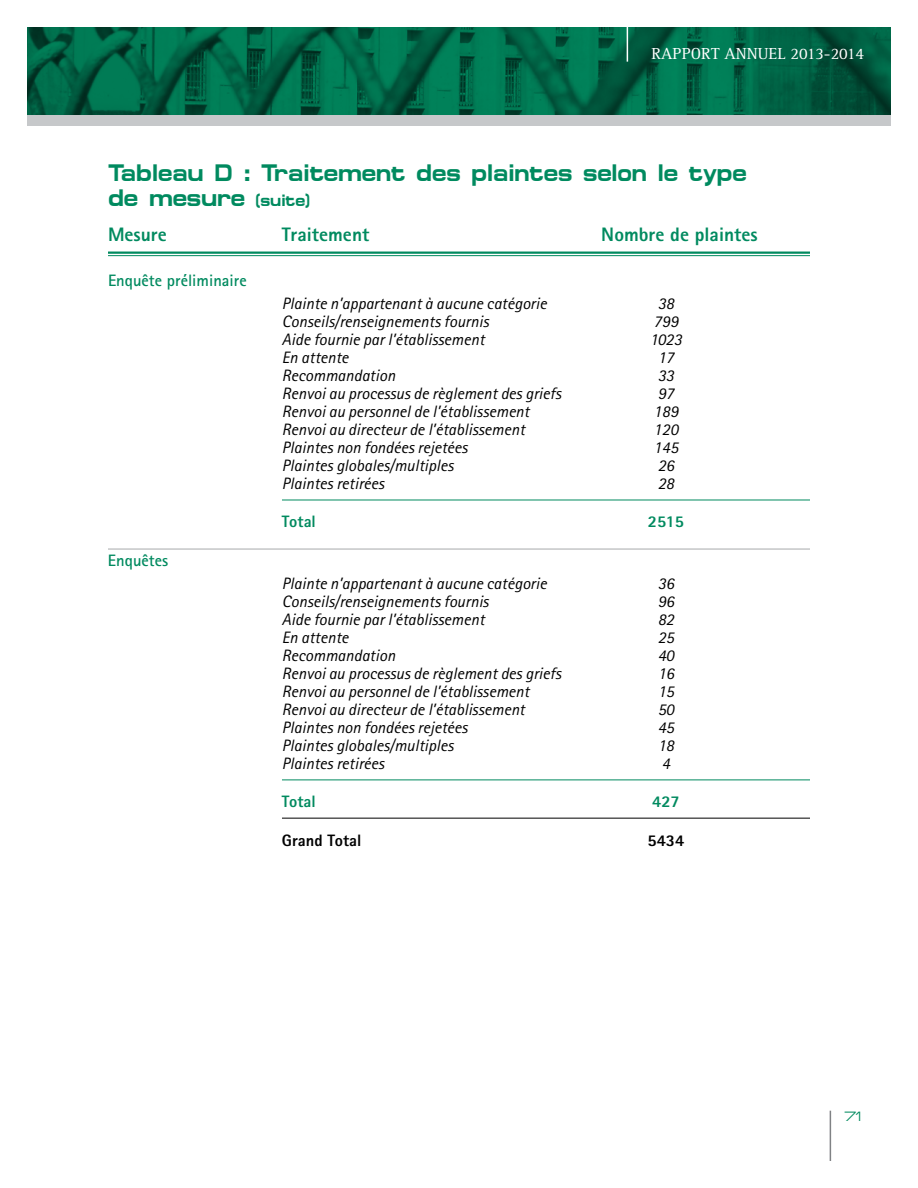
<style>
.page{position:relative;width:918px;height:1188px;background:#fff}
.page>*{position:absolute;margin:0;border:0;box-sizing:border-box;transform-origin:0 0}
.t1{font:700 24px/25.5px "Micro Extended";color:#008a5f;scale:.85 1}
.t2{font:800 19.5px "Rotis Sans Serif";color:#008a5f}
.t3{font:italic 16.5px "Rotis Sans Serif";color:#000}
.t4{font:700 16.5px "Rotis Sans Serif";color:#008a5f}
.t5{font:16.5px "Rotis Serif";color:#fff}
.t6{font:800 16.5px "Rotis Sans Serif";color:#008a5f}
.t7{font:800 16.5px "Rotis Sans Serif";color:#000}
.t8{font:13.5px "Micro Extended";color:#008a5f}
.s1{font-size:16.5px}
</style>
<div class="page">
<svg style="left:27px;top:27px;width:864px;height:89px;background:#026748"></svg>
<div style="left:27px;top:116px;width:864px;height:10px;background:#c6c8ca"></div>
<hr style="left:627px;top:0;width:1px;height:62px;background:#fff">
<hr style="left:830px;top:1111px;width:1px;height:50px;background:#808285">
<hr style="left:108px;top:252px;width:702px;height:2px;background:#008a5f">
<hr style="left:108px;top:255px;width:702px;height:1px;background:#008a5f">
<hr style="left:282px;top:500px;width:528px;height:1px;background:#008a5f">
<hr style="left:108px;top:549px;width:702px;height:1px;background:#a7a9ac">
<hr style="left:282px;top:780px;width:528px;height:1px;background:#008a5f">
<hr style="left:282px;top:818px;width:528px;height:1px;background:#000">
<p class="t5" style="left:651px;top:44px;width:214px">RAPPORT ANNUEL 2013-2014</p>
<h1 class="t1" style="left:108px;top:160px;width:753px">Tableau D : Traitement des plaintes selon le type de mesure <span class="s1">(suite)</span></h1>
<p class="t2" style="left:108px;top:222px;width:60px">Mesure</p>
<p class="t2" style="left:282px;top:222px;width:89px">Traitement</p>
<p class="t2" style="left:601px;top:222px;width:158px">Nombre de plaintes</p>
<p class="t4" style="left:108px;top:270px;width:140px">Enquête préliminaire</p>
<p class="t3" style="left:282px;top:294px;width:266px">Plainte n’appartenant à aucune catégorie</p>
<p class="t3" style="left:658px;top:294px;width:18px">38</p>
<p class="t3" style="left:282px;top:312px;width:208px">Conseils/renseignements fournis</p>
<p class="t3" style="left:654px;top:312px;width:26px">799</p>
<p class="t3" style="left:282px;top:330px;width:204px">Aide fournie par l’établissement</p>
<p class="t3" style="left:650px;top:330px;width:34px">1023</p>
<p class="t3" style="left:282px;top:348px;width:68px">En attente</p>
<p class="t3" style="left:658px;top:348px;width:18px">17</p>
<p class="t3" style="left:282px;top:366px;width:115px">Recommandation</p>
<p class="t3" style="left:658px;top:366px;width:18px">33</p>
<p class="t3" style="left:282px;top:384px;width:281px">Renvoi au processus de règlement des griefs</p>
<p class="t3" style="left:658px;top:384px;width:18px">97</p>
<p class="t3" style="left:282px;top:402px;width:249px">Renvoi au personnel de l’établissement</p>
<p class="t3" style="left:654px;top:402px;width:26px">189</p>
<p class="t3" style="left:282px;top:420px;width:244px">Renvoi au directeur de l’établissement</p>
<p class="t3" style="left:654px;top:420px;width:26px">120</p>
<p class="t3" style="left:282px;top:438px;width:187px">Plaintes non fondées rejetées</p>
<p class="t3" style="left:654px;top:438px;width:26px">145</p>
<p class="t3" style="left:282px;top:456px;width:173px">Plaintes globales/multiples</p>
<p class="t3" style="left:658px;top:456px;width:18px">26</p>
<p class="t3" style="left:282px;top:474px;width:104px">Plaintes retirées</p>
<p class="t3" style="left:658px;top:474px;width:18px">28</p>
<p class="t6" style="left:282px;top:511px;width:35px">Total</p>
<p class="t6" style="left:648px;top:511px;width:38px">2515</p>
<p class="t4" style="left:108px;top:550px;width:62px">Enquêtes</p>
<p class="t3" style="left:282px;top:574px;width:266px">Plainte n’appartenant à aucune catégorie</p>
<p class="t3" style="left:658px;top:574px;width:18px">36</p>
<p class="t3" style="left:282px;top:592px;width:208px">Conseils/renseignements fournis</p>
<p class="t3" style="left:658px;top:592px;width:18px">96</p>
<p class="t3" style="left:282px;top:610px;width:204px">Aide fournie par l’établissement</p>
<p class="t3" style="left:658px;top:610px;width:18px">82</p>
<p class="t3" style="left:282px;top:628px;width:68px">En attente</p>
<p class="t3" style="left:658px;top:628px;width:18px">25</p>
<p class="t3" style="left:282px;top:646px;width:115px">Recommandation</p>
<p class="t3" style="left:658px;top:646px;width:18px">40</p>
<p class="t3" style="left:282px;top:664px;width:281px">Renvoi au processus de règlement des griefs</p>
<p class="t3" style="left:658px;top:664px;width:18px">16</p>
<p class="t3" style="left:282px;top:682px;width:249px">Renvoi au personnel de l’établissement</p>
<p class="t3" style="left:658px;top:682px;width:18px">15</p>
<p class="t3" style="left:282px;top:700px;width:244px">Renvoi au directeur de l’établissement</p>
<p class="t3" style="left:658px;top:700px;width:18px">50</p>
<p class="t3" style="left:282px;top:718px;width:187px">Plaintes non fondées rejetées</p>
<p class="t3" style="left:658px;top:718px;width:18px">45</p>
<p class="t3" style="left:282px;top:736px;width:173px">Plaintes globales/multiples</p>
<p class="t3" style="left:658px;top:736px;width:18px">18</p>
<p class="t3" style="left:282px;top:754px;width:104px">Plaintes retirées</p>
<p class="t3" style="left:662px;top:754px;width:10px">4</p>
<p class="t6" style="left:282px;top:791px;width:35px">Total</p>
<p class="t6" style="left:652px;top:791px;width:29px">427</p>
<p class="t7" style="left:282px;top:829px;width:81px">Grand Total</p>
<p class="t7" style="left:648px;top:829px;width:38px">5434</p>
<p class="t8" style="left:844px;top:1109px;width:22px">71</p>
</div>
